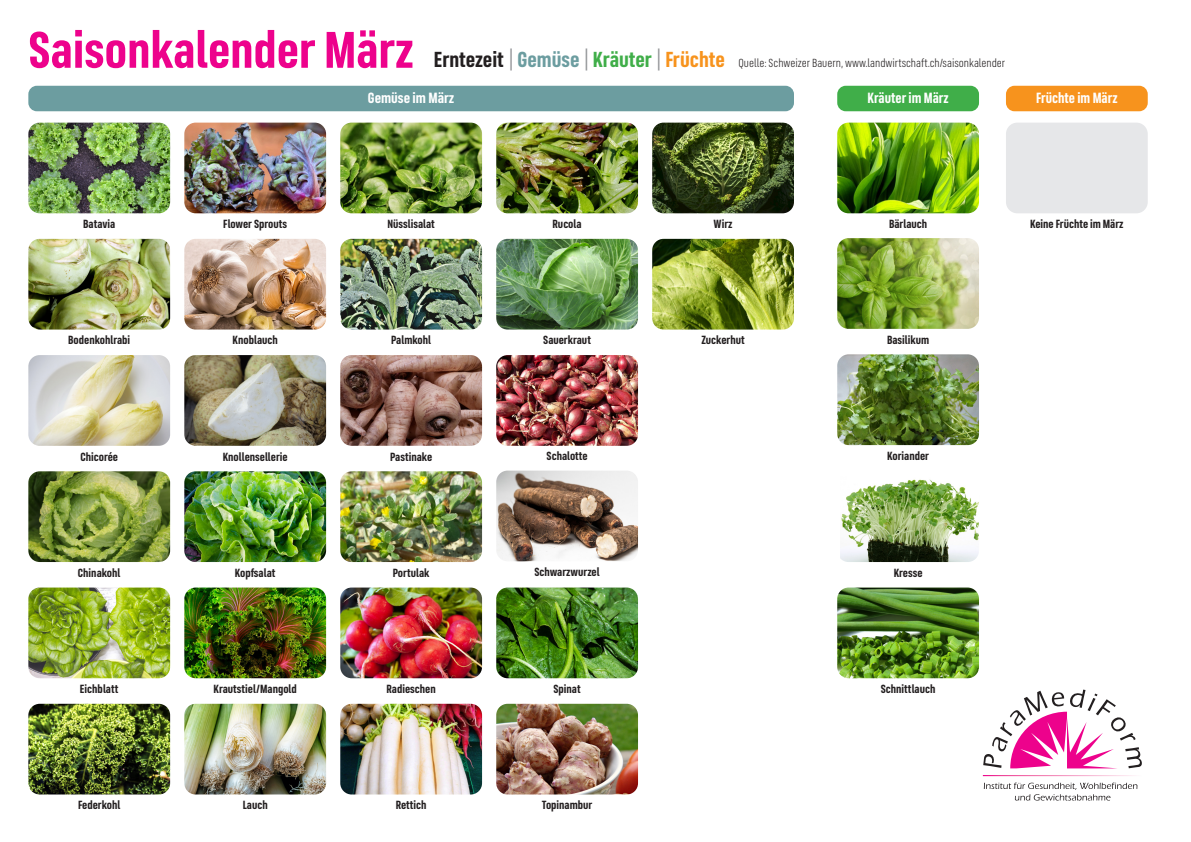
<style>
.page{position:relative;width:1191px;height:842px;background:#fff}
.page>*{position:absolute;margin:0;border:0;box-sizing:border-box;transform-origin:0 0}
.t1{font:700 52px "FS Industrie Cd";color:#ed028c}
.t2{font:700 15px "FS Industrie Cd";color:#fff;scale:.96 1}
.t3{font:700 15px "FS Industrie Cd";color:#fff}
.t4{font:700 12px "FS Industrie Cd";color:#231f20}
.t5{font:12px "FS Industrie Cd";color:#231f20}
.s1{font-weight:700;font-size:22px}
.s2{font-weight:700;font-size:22px;color:#6c9da0}
.s3{font-weight:700;font-size:22px;color:#40ae49}
.s4{font-weight:700;font-size:22px;color:#f7931d}
</style>
<div class="page">
<svg style="left:983px;top:783px;width:154px;height:17px"></svg>
<svg style="left:983px;top:690px;width:158px;height:78px"></svg>
<div style="left:28px;top:86px;width:766px;height:25px;background:#6c9da0;border-radius:9px"></div>
<div style="left:1006px;top:86px;width:141px;height:25px;background:#f7931d;border-radius:9px"></div>
<img style="left:28px;top:123px;width:142px;height:90px">
<img style="left:28px;top:355px;width:142px;height:91px">
<div style="left:837px;top:86px;width:142px;height:25px;background:#40ae49;border-radius:9px"></div>
<img style="left:28px;top:471px;width:142px;height:91px">
<img style="left:28px;top:704px;width:142px;height:90px">
<img style="left:184px;top:123px;width:142px;height:90px">
<img style="left:184px;top:239px;width:142px;height:91px">
<img style="left:184px;top:355px;width:142px;height:91px">
<img style="left:184px;top:471px;width:142px;height:91px">
<img style="left:184px;top:587px;width:142px;height:91px">
<img style="left:184px;top:704px;width:142px;height:90px">
<img style="left:340px;top:123px;width:142px;height:90px">
<img style="left:340px;top:355px;width:142px;height:91px">
<img style="left:340px;top:471px;width:142px;height:91px">
<img style="left:340px;top:587px;width:142px;height:91px">
<img style="left:496px;top:123px;width:142px;height:90px">
<img style="left:496px;top:239px;width:142px;height:91px">
<img style="left:496px;top:355px;width:142px;height:91px">
<img style="left:496px;top:471px;width:142px;height:90px">
<img style="left:652px;top:123px;width:142px;height:90px">
<img style="left:652px;top:239px;width:142px;height:91px">
<img style="left:837px;top:587px;width:142px;height:91px">
<img style="left:340px;top:239px;width:142px;height:91px">
<img style="left:496px;top:704px;width:142px;height:90px">
<img style="left:837px;top:354px;width:142px;height:91px">
<img style="left:837px;top:238px;width:142px;height:91px">
<div style="left:1006px;top:123px;width:141px;height:90px;background:#e6e7e9;border-radius:11px"></div>
<img style="left:837px;top:123px;width:142px;height:90px">
<img style="left:840px;top:479px;width:139px;height:83px">
<img style="left:28px;top:239px;width:142px;height:91px">
<img style="left:28px;top:587px;width:142px;height:91px">
<img style="left:340px;top:704px;width:142px;height:90px">
<img style="left:496px;top:587px;width:142px;height:91px">
<h1 class="t1" style="left:28px;top:18px;width:387px">Saisonkalender März</h1>
<p class="t5" style="left:434px;top:56px;width:573px"><span class="s1">Erntezeit</span> <sup>|</sup> <span class="s2">Gemüse</span> <sup>|</sup> <span class="s3">Kräuter</span> <sup>|</sup> <span class="s4">Früchte</span> Quelle: Schweizer Bauern, www.landwirtschaft.ch/saisonkalender</p>
<p class="t3" style="left:368px;top:89px;width:88px">Gemüse im März</p>
<p class="t2" style="left:1036px;top:89px;width:86px">Früchte im März</p>
<p class="t2" style="left:867px;top:89px;width:86px">Kräuter im März</p>
<p class="t4" style="left:83px;top:217px;width:34px">Batavia</p>
<p class="t4" style="left:223px;top:217px;width:65px">Flower Sprouts</p>
<p class="t4" style="left:387px;top:217px;width:49px">Nüsslisalat</p>
<p class="t4" style="left:552px;top:217px;width:31px">Rucola</p>
<p class="t4" style="left:713px;top:217px;width:20px">Wirz</p>
<p class="t4" style="left:889px;top:217px;width:40px">Bärlauch</p>
<p class="t4" style="left:1030px;top:217px;width:95px">Keine Früchte im März</p>
<p class="t4" style="left:68px;top:333px;width:64px">Bodenkohlrabi</p>
<p class="t4" style="left:232px;top:333px;width:47px">Knoblauch</p>
<p class="t4" style="left:391px;top:333px;width:42px">Palmkohl</p>
<p class="t4" style="left:543px;top:333px;width:49px">Sauerkraut</p>
<p class="t4" style="left:701px;top:332px;width:45px">Zuckerhut</p>
<p class="t4" style="left:887px;top:332px;width:44px">Basilikum</p>
<p class="t4" style="left:80px;top:449px;width:39px">Chicorée</p>
<p class="t4" style="left:223px;top:449px;width:66px">Knollensellerie</p>
<p class="t4" style="left:390px;top:449px;width:44px">Pastinake</p>
<p class="t4" style="left:546px;top:448px;width:43px">Schalotte</p>
<p class="t4" style="left:887px;top:448px;width:43px">Koriander</p>
<p class="t4" style="left:78px;top:565px;width:44px">Chinakohl</p>
<p class="t4" style="left:235px;top:565px;width:42px">Kopfsalat</p>
<p class="t4" style="left:393px;top:565px;width:38px">Portulak</p>
<p class="t4" style="left:534px;top:564px;width:67px">Schwarzwurzel</p>
<p class="t4" style="left:893px;top:565px;width:30px">Kresse</p>
<p class="t4" style="left:80px;top:681px;width:40px">Eichblatt</p>
<p class="t4" style="left:213px;top:681px;width:85px">Krautstiel/Mangold</p>
<p class="t4" style="left:386px;top:681px;width:51px">Radieschen</p>
<p class="t4" style="left:553px;top:681px;width:29px">Spinat</p>
<p class="t4" style="left:880px;top:681px;width:56px">Schnittlauch</p>
<p class="t4" style="left:78px;top:798px;width:44px">Federkohl</p>
<p class="t4" style="left:243px;top:798px;width:27px">Lauch</p>
<p class="t4" style="left:396px;top:798px;width:32px">Rettich</p>
<p class="t4" style="left:542px;top:798px;width:52px">Topinambur</p>
</div>
